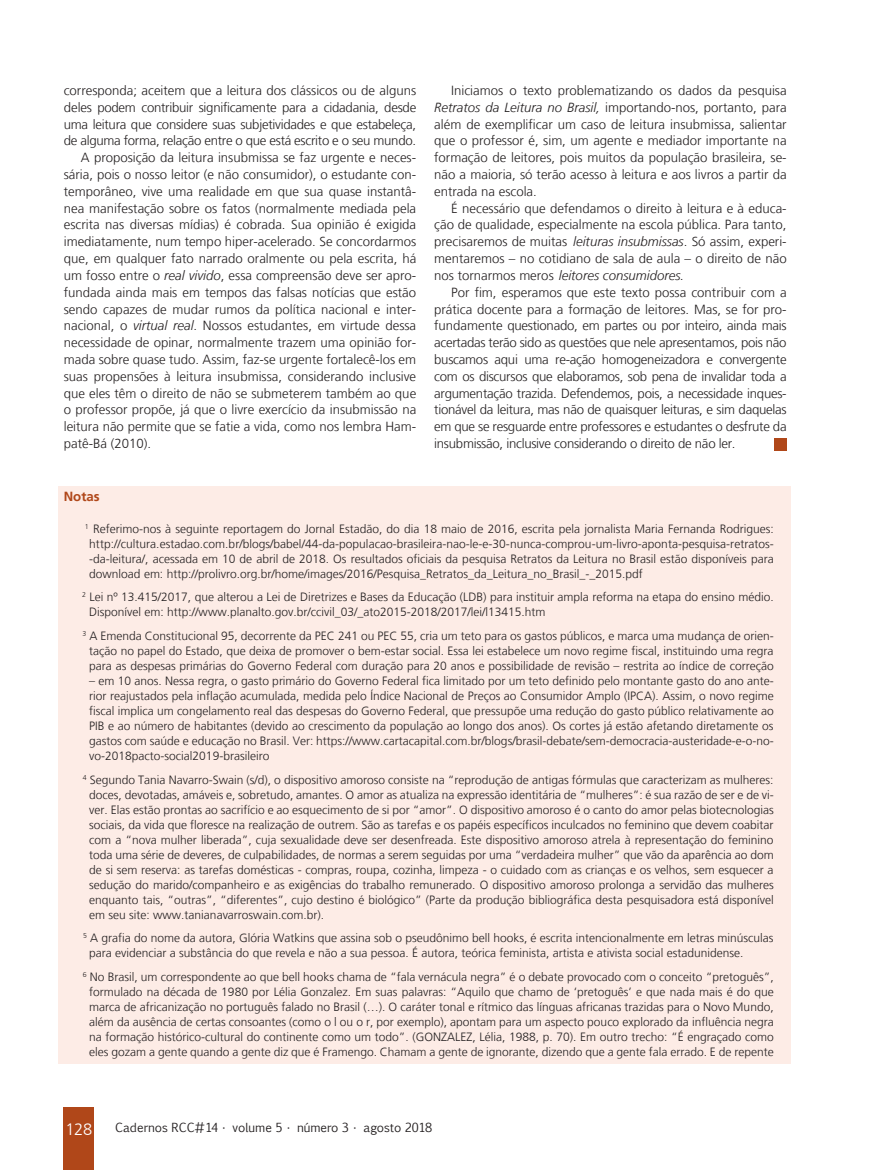
<style>
.page{position:relative;width:893px;height:1170px;background:#fff}
.page>*{position:absolute;margin:0;border:0;box-sizing:border-box;transform-origin:0 0}
.t1{font:300 16.5px "Frutiger LT";color:#fff}
.Miolo__8_8{font:300 13.2px/16.8px "Frutiger LT";color:#231f20;text-align:justify}
.Subtítulo_LARANJA_DO{font:700 13.2px "Frutiger LT";color:#b04719}
.Notas{font:300 12px/15px "Frutiger LT";color:#231f20;text-align:justify}
.t2{font:12px "Euphemia CAS";color:#231f20}
.s1{font-style:italic}
</style>
<div class="page">
<div style="left:64px;top:1107px;width:30px;height:62px;background:#b04719"></div>
<div style="left:58px;top:486px;width:733px;height:577px;background:#fdece6"></div>
<div style="left:774px;top:438px;width:13px;height:13px;background:#b04719"></div>
<p class="Miolo__8_8" style="left:64px;top:82px;width:354px">corresponda; aceitem que a leitura dos clássicos ou de alguns deles podem contribuir significamente para a cidadania, desde uma leitura que considere suas subjetividades e que estabeleça, de alguma forma, relação entre o que está escrito e o seu mundo.</p>
<p class="Miolo__8_8" style="left:64px;top:149px;width:354px;text-indent:17px">A proposição da leitura insubmissa se faz urgente e neces&shy;sária, pois o nosso leitor (e não consumidor), o estudante con&shy;temporâneo, vive uma realidade em que sua quase instantâ&shy;nea manifestação sobre os fatos (normalmente mediada pela escrita nas diversas mídias) é cobrada. Sua opinião é exigida imediatamente, num tempo hiper-acelerado. Se concordarmos que, em qualquer fato narrado oralmente ou pela escrita, há um fosso entre o <span class="s1">real vivido</span>, essa compreensão deve ser apro&shy;fundada ainda mais em tempos das falsas notícias que estão sendo capazes de mudar rumos da política nacional e inter&shy;nacional, o <span class="s1">virtual real</span>. Nossos estudantes, em virtude dessa necessidade de opinar, normalmente trazem uma opinião for&shy;mada sobre quase tudo. Assim, faz-se urgente fortalecê-los em suas propensões à leitura insubmissa, considerando inclusive que eles têm o direito de não se submeterem também ao que o professor propõe, já que o livre exercício da insubmissão na leitura não permite que se fatie a vida, como nos lembra Ham&shy;patê-Bá (2010).</p>
<p class="Miolo__8_8" style="left:434px;top:82px;width:354px;text-indent:17px">Iniciamos o texto problematizando os dados da pesquisa <span class="s1">Retratos da Leitura no Brasil,</span> importando-nos, portanto, para além de exemplificar um caso de leitura insubmissa, salientar que o professor é, sim, um agente e mediador importante na formação de leitores, pois muitos da população brasileira, se&shy;não a maioria, só terão acesso à leitura e aos livros a partir da entrada na escola.</p>
<p class="Miolo__8_8" style="left:434px;top:200px;width:354px;text-indent:17px">É necessário que defendamos o direito à leitura e à educa&shy;ção de qualidade, especialmente na escola pública. Para tanto, precisaremos de muitas <span class="s1">leituras insubmissas</span>. Só assim, experi&shy;mentaremos – no cotidiano de sala de aula – o direito de não nos tornarmos meros <span class="s1">leitores consumidores.</span></p>
<p class="Miolo__8_8" style="left:434px;top:284px;width:354px;text-indent:17px">Por fim, esperamos que este texto possa contribuir com a prática docente para a formação de leitores. Mas, se for pro&shy;fundamente questionado, em partes ou por inteiro, ainda mais acertadas terão sido as questões que nele apresentamos, pois não buscamos aqui uma re-ação homogeneizadora e convergente com os discursos que elaboramos, sob pena de invalidar toda a argumentação trazida. Defendemos, pois, a necessidade inques&shy;tionável da leitura, mas não de quaisquer leituras, e sim daquelas em que se resguarde entre professores e estudantes o desfrute da insubmissão, inclusive considerando o direito de não ler.</p>
<p class="Subtítulo_LARANJA_DO" style="left:64px;top:488px;width:37px">Notas</p>
<p class="Notas" style="left:89px;top:521px;width:686px;text-indent:-4px"><sup>1</sup> Referimo-nos à seguinte reportagem do Jornal Estadão, do dia 18 maio de 2016, escrita pela jornalista Maria Fernanda Rodrigues: http://cultura.estadao.com.br/blogs/babel/44-da-populacao-brasileira-nao-le-e-30-nunca-comprou-um-livro-aponta-pesquisa-retratos--da-leitura/, acessada em 10 de abril de 2018. Os resultados oficiais da pesquisa Retratos da Leitura no Brasil estão disponíveis para download em: http://prolivro.org.br/home/images/2016/Pesquisa_Retratos_da_Leitura_no_Brasil_-_2015.pdf</p>
<p class="Notas" style="left:89px;top:590px;width:686px;text-indent:-7px"><sup>2</sup> Lei nº 13.415/2017, que alterou a Lei de Diretrizes e Bases da Educação (LDB) para instituir ampla reforma na etapa do ensino médio.<br>Disponível em: http://www.planalto.gov.br/ccivil_03/_ato2015-2018/2017/lei/l13415.htm</p>
<p class="Notas" style="left:83px;top:628px;width:693px;text-align:center"><sup>3</sup> A Emenda Constitucional 95, decorrente da PEC 241 ou PEC 55, cria um teto para os gastos públicos, e marca uma mudança de orien&shy;tação no papel do Estado, que deixa de promover o bem-estar social. Essa lei estabelece um novo regime fiscal, instituindo uma regra para as despesas primárias do Governo Federal com duração para 20 anos e possibilidade de revisão – restrita ao índice de correção</p>
<p class="Notas" style="left:89px;top:673px;width:686px">– em 10 anos. Nessa regra, o gasto primário do Governo Federal fica limitado por um teto definido pelo montante gasto do ano ante&shy;rior reajustados pela inflação acumulada, medida pelo Índice Nacional de Preços ao Consumidor Amplo (IPCA). Assim, o novo regime fiscal implica um congelamento real das despesas do Governo Federal, que pressupõe uma redução do gasto público relativamente ao PIB e ao número de habitantes (devido ao crescimento da população ao longo dos anos). Os cortes já estão afetando diretamente os gastos com saúde e educação no Brasil. Ver: https://www.cartacapital.com.br/blogs/brasil-debate/sem-democracia-austeridade-e-o-no&shy;vo-2018pacto-social2019-brasileiro</p>
<p class="Notas" style="left:89px;top:772px;width:686px;text-indent:-7px"><sup>4</sup> Segundo Tania Navarro-Swain (s/d), o dispositivo amoroso consiste na “reprodução de antigas fórmulas que caracterizam as mulheres: doces, devotadas, amáveis e, sobretudo, amantes. O amor as atualiza na expressão identitária de “mulheres”: é sua razão de ser e de vi&shy;ver. Elas estão prontas ao sacrifício e ao esquecimento de si por “amor”. O dispositivo amoroso é o canto do amor pelas biotecnologias sociais, da vida que floresce na realização de outrem. São as tarefas e os papéis específicos inculcados no feminino que devem coabitar com a “nova mulher liberada”, cuja sexualidade deve ser desenfreada. Este dispositivo amoroso atrela à representação do feminino toda uma série de deveres, de culpabilidades, de normas a serem seguidas por uma “verdadeira mulher” que vão da aparência ao dom de si sem reserva: as tarefas domésticas - compras, roupa, cozinha, limpeza - o cuidado com as crianças e os velhos, sem esquecer a sedução do marido/companheiro e as exigências do trabalho remunerado. O dispositivo amoroso prolonga a servidão das mulheres enquanto tais, “outras”, “diferentes”, cujo destino é biológico” (Parte da produção bibliográfica desta pesquisadora está disponível em seu site: www.tanianavarroswain.com.br).</p>
<p class="Notas" style="left:89px;top:930px;width:686px;text-indent:-6px"><sup>5</sup> A grafia do nome da autora, Glória Watkins que assina sob o pseudônimo bell hooks, é escrita intencionalmente em letras minúsculas para evidenciar a substância do que revela e não a sua pessoa. É autora, teórica feminista, artista e ativista social estadunidense.</p>
<p class="Notas" style="left:83px;top:969px;width:692px;text-align:center"><sup>6</sup> No Brasil, um correspondente ao que bell hooks chama de “fala vernácula negra” é o debate provocado com o conceito “pretoguês”, formulado na década de 1980 por Lélia Gonzalez. Em suas palavras: “Aquilo que chamo de ‘pretoguês’ e que nada mais é do que marca de africanização no português falado no Brasil (…). O caráter tonal e rítmico das línguas africanas trazidas para o Novo Mundo, além da ausência de certas consoantes (como o l ou o r, por exemplo), apontam para um aspecto pouco explorado da influência negra na formação histórico-cultural do continente como um todo”. (GONZALEZ, Lélia, 1988, p. 70). Em outro trecho: “É engraçado como eles gozam a gente quando a gente diz que é Framengo. Chamam a gente de ignorante, dizendo que a gente fala errado. E de repente</p>
<h1 class="t1" style="left:65px;top:1120px;width:28px">128</h1>
<p class="t2" style="left:115px;top:1119px;width:318px">Cadernos RCC#14 • volume 5 • número 3 • agosto 2018</p>
</div>
